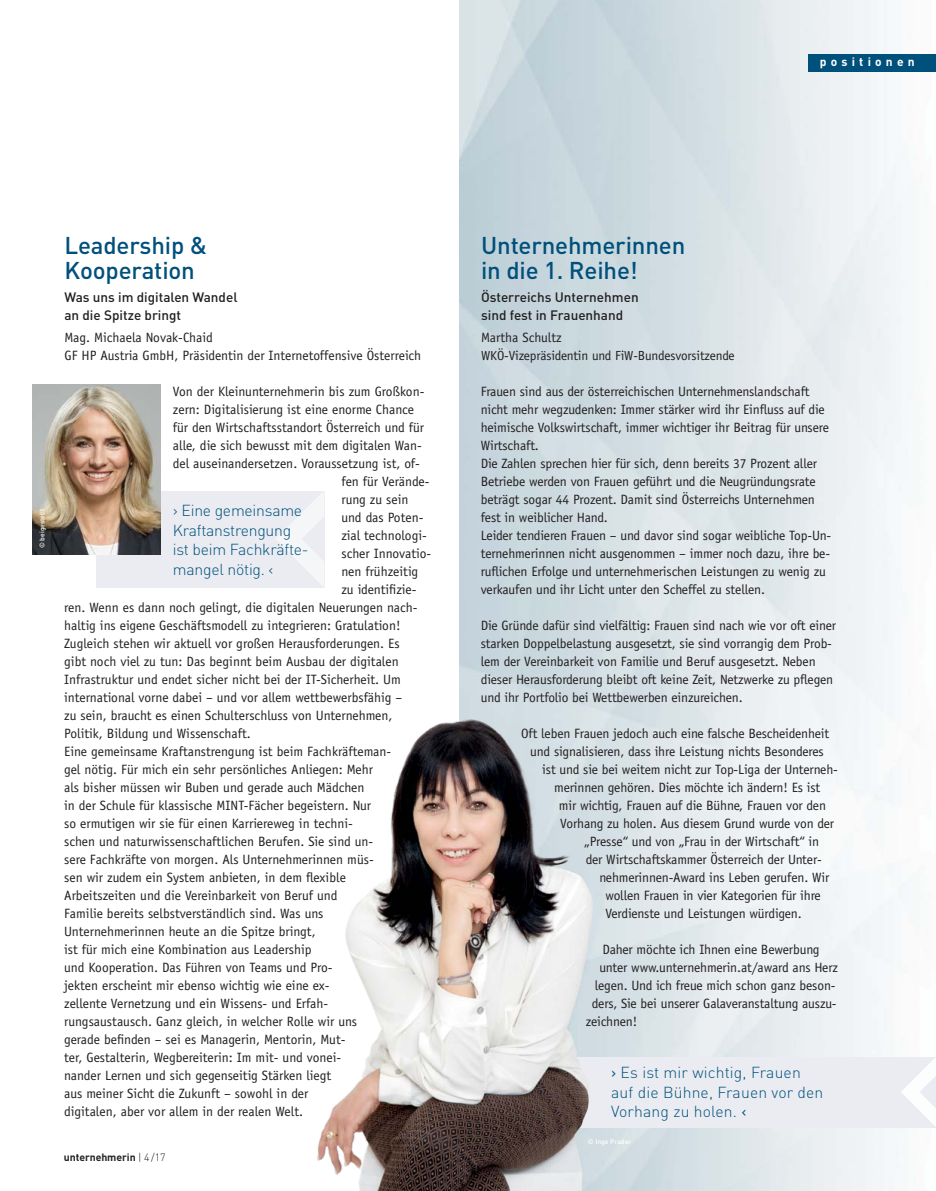
<style>
.page{position:relative;width:936px;height:1191px;background:#fff}
.page>*{position:absolute;margin:0;border:0;box-sizing:border-box;transform-origin:0 0}
.t1{font:500 24px/25.5px "DIN";letter-spacing:-.005em;color:#00507c}
.t2{font:300 15.75px/19.5px "DIN";letter-spacing:.01em;color:#00507c}
.t3{font:300 15.75px/19.5px "DIN";letter-spacing:-.015em;color:#00507c}
.t4{font:13.5px/18px "Officina Sans";letter-spacing:-.01em;color:#231f20}
.t5{font:500 13.5px/18px "DIN";color:#231f20}
.t6{font:13.2px "Officina Sans";letter-spacing:-.01em;color:#231f20}
.t7{font:700 12px "DIN";letter-spacing:.35em;color:#fff}
.t8{font:700 10.5px "DIN";letter-spacing:-.005em;color:#231f20}
.t9{font:500 6.75px "DIN";color:#fff}
.s1{font-weight:300}
.s2{font-weight:400}
</style>
<div class="page">
<img style="left:459px;top:0;width:476px;height:1191px">
<div style="left:808px;top:54px;width:127px;height:17px;background:#00507c"></div>
<div style="left:516px;top:1057px;width:419px;height:70px;background:#eaecf1"></div>
<svg style="left:901px;top:1058px;width:34px;height:68px"></svg>
<div style="left:96px;top:491px;width:228px;height:96px;background:#eaecf1"></div>
<img style="left:33px;top:384px;width:127px;height:170px">
<svg style="left:275px;top:492px;width:49px;height:96px"></svg>
<img style="left:317px;top:713px;width:155px;height:463px">
<p class="t7" style="left:819px;top:54px;width:96px">positionen</p>
<h1 class="t1" style="left:64px;top:231px;width:144px">Leadership &amp;<br>Kooperation</h1>
<p class="t5" style="left:64px;top:287px;width:175px">Was uns im digitalen Wandel an die Spitze bringt</p>
<p class="t4" style="left:64px;top:328px;width:358px">Mag. Michaela Novak-Chaid<br>GF HP Austria GmbH, Präsidentin der Internetoffensive Österreich</p>
<p class="t4" style="left:173px;top:382px;width:253px">Von der Kleinunternehmerin bis zum Großkon-</p>
<p class="t4" style="left:173px;top:400px;width:243px">zern: Digitalisierung ist eine enorme Chance</p>
<p class="t4" style="left:173px;top:418px;width:253px">für den Wirtschaftsstandort Österreich und für</p>
<p class="t4" style="left:173px;top:436px;width:250px">alle, die sich bewusst mit dem digitalen Wan-</p>
<p class="t4" style="left:173px;top:454px;width:248px">del auseinandersetzen. Voraussetzung ist, of-</p>
<p class="t4" style="left:341px;top:472px;width:90px">fen für Verände-</p>
<p class="t4" style="left:341px;top:490px;width:69px">rung zu sein</p>
<p class="t4" style="left:341px;top:508px;width:84px">und das Poten-</p>
<p class="t4" style="left:341px;top:526px;width:87px">zial technologi-</p>
<p class="t4" style="left:341px;top:544px;width:91px">scher Innovatio-</p>
<p class="t4" style="left:341px;top:562px;width:78px">nen frühzeitig</p>
<p class="t4" style="left:341px;top:580px;width:77px">zu identifizie-</p>
<p class="t4" style="left:64px;top:598px;width:355px">ren. Wenn es dann noch gelingt, die digitalen Neuerungen nach-</p>
<p class="t4" style="left:64px;top:616px;width:338px">haltig ins eigene Geschäftsmodell zu integrieren: Gratulation!</p>
<p class="t4" style="left:64px;top:634px;width:337px">Zugleich stehen wir aktuell vor großen Herausforderungen. Es</p>
<p class="t4" style="left:64px;top:652px;width:336px">gibt noch viel zu tun: Das beginnt beim Ausbau der digitalen</p>
<p class="t4" style="left:64px;top:670px;width:338px">Infrastruktur und endet sicher nicht bei der IT-Sicherheit. Um</p>
<p class="t4" style="left:64px;top:688px;width:339px">international vorne dabei – und vor allem wettbewerbsfähig –</p>
<p class="t4" style="left:64px;top:706px;width:330px">zu sein, braucht es einen Schulterschluss von Unternehmen,</p>
<p class="t4" style="left:64px;top:724px;width:188px">Politik, Bildung und Wissenschaft.</p>
<p class="t4" style="left:64px;top:742px;width:328px">Eine gemeinsame Kraftanstrengung ist beim Fachkräfteman-</p>
<p class="t4" style="left:64px;top:760px;width:310px">gel nötig. Für mich ein sehr persönliches Anliegen: Mehr</p>
<p class="t4" style="left:64px;top:778px;width:302px">als bisher müssen wir Buben und gerade auch Mädchen</p>
<p class="t4" style="left:64px;top:796px;width:308px">in der Schule für klassische MINT-Fächer begeistern. Nur</p>
<p class="t4" style="left:64px;top:814px;width:290px">so ermutigen wir sie für einen Karriereweg in techni-</p>
<p class="t4" style="left:64px;top:832px;width:311px">schen und naturwissenschaftlichen Berufen. Sie sind un-</p>
<p class="t4" style="left:64px;top:850px;width:311px">sere Fachkräfte von morgen. Als Unternehmerinnen müs-</p>
<p class="t4" style="left:64px;top:868px;width:283px">sen wir zudem ein System anbieten, in dem flexible</p>
<p class="t4" style="left:64px;top:886px;width:275px">Arbeitszeiten und die Vereinbarkeit von Beruf und</p>
<p class="t4" style="left:64px;top:904px;width:261px">Familie bereits selbstverständlich sind. Was uns</p>
<p class="t4" style="left:64px;top:922px;width:253px">Unternehmerinnen heute an die Spitze bringt,</p>
<p class="t4" style="left:64px;top:940px;width:249px">ist für mich eine Kombination aus Leadership</p>
<p class="t4" style="left:64px;top:958px;width:270px">und Kooperation. Das Führen von Teams und Pro-</p>
<p class="t4" style="left:64px;top:976px;width:267px">jekten erscheint mir ebenso wichtig wie eine ex-</p>
<p class="t4" style="left:64px;top:994px;width:265px">zellente Vernetzung und ein Wissens- und Erfah-</p>
<p class="t4" style="left:64px;top:1012px;width:294px">rungsaustausch. Ganz gleich, in welcher Rolle wir uns</p>
<p class="t4" style="left:64px;top:1030px;width:283px">gerade befinden – sei es Managerin, Mentorin, Mut-</p>
<p class="t4" style="left:64px;top:1048px;width:278px">ter, Gestalterin, Wegbereiterin: Im mit- und vonei-</p>
<p class="t4" style="left:64px;top:1066px;width:268px">nander Lernen und sich gegenseitig Stärken liegt</p>
<p class="t4" style="left:64px;top:1084px;width:246px">aus meiner Sicht die Zukunft – sowohl in der</p>
<p class="t4" style="left:64px;top:1102px;width:240px">digitalen, aber vor allem in der realen Welt.</p>
<p class="t9" style="left:38px;top:548px;width:41px;rotate:-90deg">© beigestellt</p>
<p class="t3" style="left:173px;top:501px;width:137px">› Eine gemeinsame<br>Kraftanstrengung ist beim Fachkräfte&shy;mangel nötig. ‹</p>
<p class="t8" style="left:64px;top:1150px;width:103px">unternehmerin <span class="s1">| 4 /17</span></p>
<h1 class="t1" style="left:481px;top:232px;width:206px">Unternehmerinnen in die 1. Reihe!</h1>
<p class="t5" style="left:481px;top:287px;width:159px">Österreichs Unternehmen sind fest in Frauenhand</p>
<p class="t4" style="left:481px;top:328px;width:82px">Martha Schultz</p>
<p class="t6" style="left:481px;top:348px;width:255px">WKÖ-Vizepräsidentin und FiW-Bundesvorsitzende</p>
<p class="t4" style="left:480px;top:382px;width:352px">Frauen sind aus der österreichischen Unternehmenslandschaft nicht mehr wegzudenken: Immer stärker wird ihr Einfluss auf die heimische Volkswirtschaft, immer wichtiger ihr Beitrag für unsere Wirtschaft.<br>Die Zahlen sprechen hier für sich, denn bereits 37 Prozent aller Betriebe werden von Frauen geführt und die Neugründungsrate beträgt sogar 44 Prozent. Damit sind Österreichs Unternehmen fest in weiblicher Hand.<br>Leider tendieren Frauen – und davor sind sogar weibliche Top-Un&shy;ternehmerinnen nicht ausgenommen – immer noch dazu, ihre be&shy;ruflichen Erfolge und unternehmerischen Leistungen zu wenig zu verkaufen und ihr Licht unter den Scheffel zu stellen.</p>
<p class="t4" style="left:480px;top:616px;width:357px">Die Gründe dafür sind vielfältig: Frauen sind nach wie vor oft einer starken Doppelbelastung ausgesetzt, sie sind vorrangig dem Prob&shy;lem der Vereinbarkeit von Familie und Beruf ausgesetzt. Neben dieser Herausforderung bleibt oft keine Zeit, Netzwerke zu pflegen und ihr Portfolio bei Wettbewerben einzureichen.</p>
<p class="t4" style="left:521px;top:724px;width:309px">Oft leben Frauen jedoch auch eine falsche Bescheidenheit</p>
<p class="t4" style="left:530px;top:742px;width:295px">und signalisieren, dass ihre Leistung nichts Besonderes</p>
<p class="t4" style="left:542px;top:760px;width:297px">ist und sie bei weitem nicht zur Top-Liga der Unterneh-</p>
<p class="t4" style="left:554px;top:778px;width:267px">merinnen gehören. Dies möchte ich ändern! Es ist</p>
<p class="t4" style="left:558px;top:796px;width:269px">mir wichtig, Frauen auf die Bühne, Frauen vor den</p>
<p class="t4" style="left:560px;top:814px;width:275px">Vorhang zu holen. Aus diesem Grund wurde von der</p>
<p class="t4" style="left:584px;top:832px;width:236px">„Presse“ und von „Frau in der Wirtschaft“ in</p>
<p class="t4" style="left:585px;top:850px;width:237px">der Wirtschaftskammer Österreich der Unter-</p>
<p class="t4" style="left:599px;top:868px;width:231px">nehmerinnen-Award ins Leben gerufen. Wir</p>
<p class="t4" style="left:605px;top:886px;width:217px">wollen Frauen in vier Kategorien für ihre</p>
<p class="t4" style="left:605px;top:904px;width:198px">Verdienste und Leistungen würdigen.</p>
<p class="t4" style="left:602px;top:940px;width:219px">Daher möchte ich Ihnen eine Bewerbung</p>
<p class="t4" style="left:599px;top:958px;width:240px">unter www.unternehmerin.at/award ans Herz</p>
<p class="t4" style="left:594px;top:976px;width:242px">legen. Und ich freue mich schon ganz beson-</p>
<p class="t4" style="left:591px;top:994px;width:246px">ders, Sie bei unserer Galaveranstaltung auszu-</p>
<p class="t4" style="left:585px;top:1012px;width:53px">zeichnen!</p>
<p class="t2" style="left:611px;top:1062px;width:214px"><span class="s2">›</span> Es ist mir wichtig, Frauen auf die Bühne, Frauen vor den<br>Vorhang zu holen. <span class="s2">‹</span></p>
<p class="t9" style="left:588px;top:1137px;width:45px">© Inge Prader</p>
</div>
